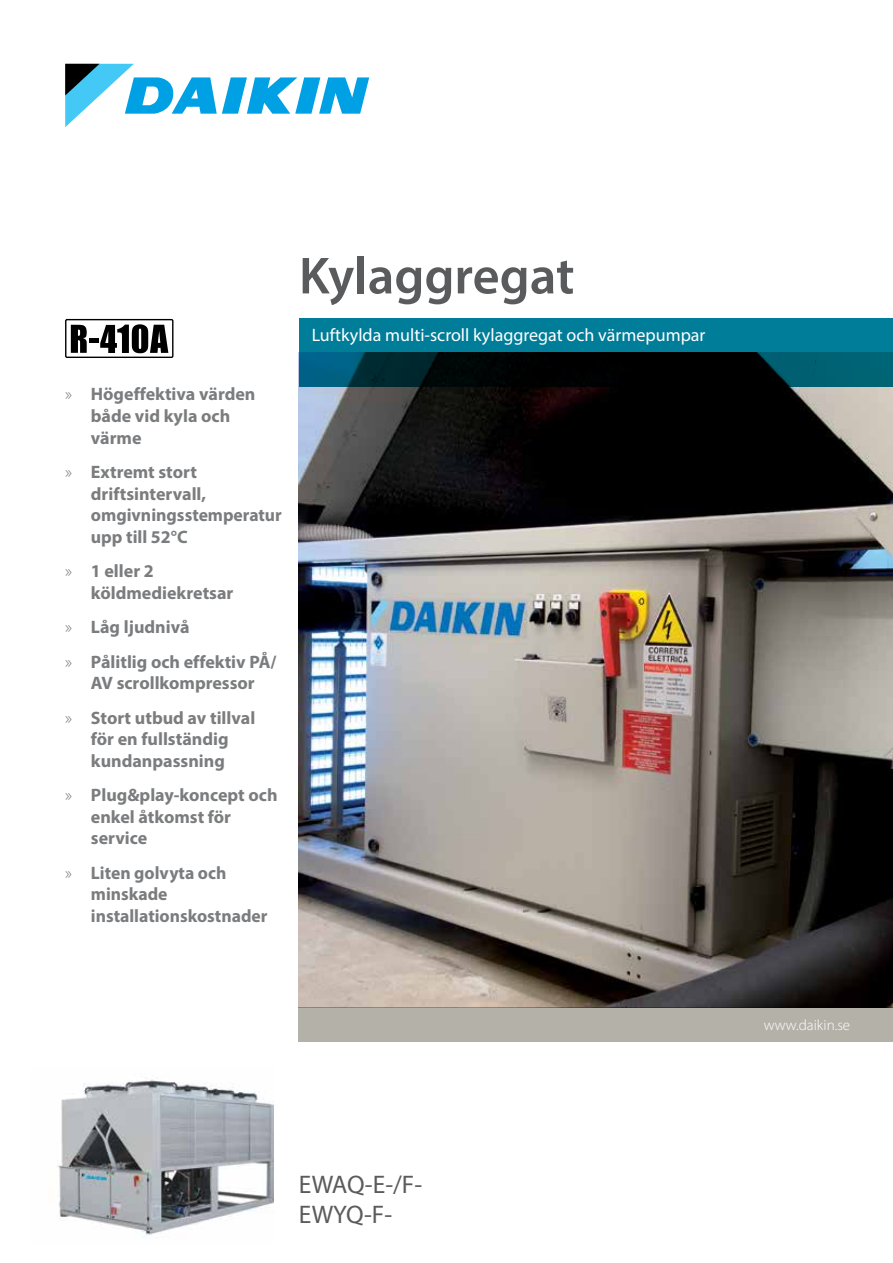
<style>
.page{position:relative;width:893px;height:1263px;background:#fff}
.page>*{position:absolute;margin:0;border:0;box-sizing:border-box;transform-origin:0 0}
.t1{font:600 52.5px "Myriad Pro";color:#5a5b5d}
.t2{font:25.5px/30.6px "Myriad Pro";letter-spacing:-.01em;color:#5a5b5d}
.t3{font:700 18px/21.6px "Myriad Pro";color:#7a7c7e}
.t4{font:18px "Myriad Pro";color:#fff}
.t5{font:300 15px "Myriad Pro";color:#fff}
.s1{font-weight:300}
</style>
<div class="page">
<img style="left:299px;top:387px;width:594px;height:621px">
<svg style="left:299px;top:319px;width:594px;height:68px;background:#004e60"></svg>
<svg style="left:65px;top:64px;width:304px;height:63px"></svg>
<svg style="left:71px;top:325px;width:16px;height:28px"></svg>
<svg style="left:100px;top:324px;width:68px;height:29px"></svg>
<div style="left:65px;top:319px;width:108px;height:39px;border:1px solid #000"></div>
<div style="left:89px;top:338px;width:9px;height:5px;background:#000"></div>
<div style="left:299px;top:1008px;width:594px;height:34px;background:#b4b1a8"></div>
<img style="left:57px;top:1078px;width:217px;height:159px">
<p class="t3" style="left:91px;top:383px;width:166px;text-indent:-26px"><span class="s1">»</span> Högeffektiva värden både vid kyla och värme</p>
<p class="t3" style="left:91px;top:461px;width:193px;text-indent:-26px"><span class="s1">»</span> Extremt stort driftsintervall, omgivningsstemperatur upp till 52°C</p>
<p class="t3" style="left:91px;top:560px;width:144px;text-indent:-26px"><span class="s1">»</span> 1 eller 2 köldmediekretsar</p>
<p class="t3" style="left:65px;top:609px;width:213px;line-height:34.3px"><span class="s1">»</span> Låg ljudnivå<br><span class="s1">»</span> Pålitlig och effektiv PÅ/</p>
<p class="t3" style="left:65px;top:665px;width:192px;line-height:34.3px;text-align:right">AV scrollkompressor<br><span class="s1">»</span> Stort utbud av tillval</p>
<p class="t3" style="left:91px;top:728px;width:139px">för en fullständig kundanpassning</p>
<p class="t3" style="left:91px;top:784px;width:188px;text-indent:-26px"><span class="s1">»</span> Plug&amp;play-koncept och enkel åtkomst för service</p>
<p class="t3" style="left:91px;top:861px;width:178px;text-indent:-26px"><span class="s1">»</span> Liten golvyta och minskade installationskostnader</p>
<h1 class="t1" style="left:299px;top:242px;width:277px">Kylaggregat</h1>
<p class="t4" style="left:312px;top:324px;width:395px">Luftkylda multi-scroll kylaggregat och värmepumpar</p>
<h2 class="t2" style="left:299px;top:1168px;width:125px">EWAQ-E-/F-<br>EWYQ-F-</h2>
<p class="t5" style="left:764px;top:1016px;width:88px">www.daikin.se</p>
</div>
